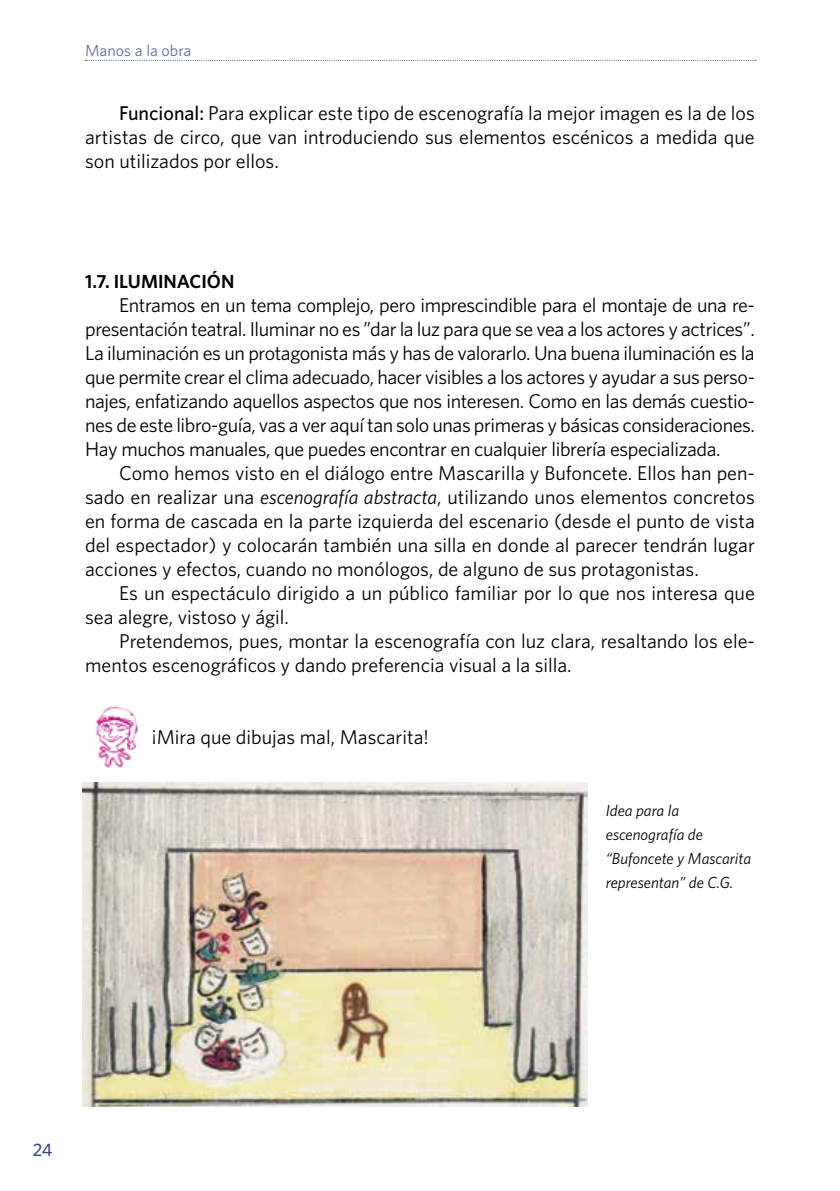
<style>
.page{position:relative;width:840px;height:1191px;background:#fff}
.page>*{position:absolute;margin:0;border:0;box-sizing:border-box;transform-origin:0 0}
.t1{font:20px/24px "Whitney";color:#000;text-align:justify}
.t2{font:600 19px "Whitney";color:#000}
.t3{font:500 18px "Whitney";color:#394789}
.t4{font:italic 16px/24px "Whitney";color:#000}
.t5{font:16px "Whitney";color:#616aa1}
.s1{font-weight:500}
.s2{font-style:italic}
</style>
<div class="page">
<svg style="left:85px;top:60px;width:670px;height:1px"></svg>
<img style="left:95px;top:706px;width:43px;height:62px">
<img style="left:82px;top:782px;width:505px;height:324px">
<p class="t5" style="left:85px;top:40px;width:108px">Manos a la obra</p>
<p class="t1" style="left:85px;top:101px;width:671px;text-indent:34px"><span class="s1">Funcional:</span> Para explicar este tipo de escenografía la mejor imagen es la de los artistas de circo, que van introduciendo sus elementos escénicos a medida que son utilizados por ellos.</p>
<p class="t2" style="left:85px;top:269px;width:151px">1.7. ILUMINACIÓN</p>
<p class="t1" style="left:85px;top:293px;width:671px;text-indent:34px">Entramos en un tema complejo, pero imprescindible para el montaje de una re&shy;presentación teatral. Iluminar no es ”dar la luz para que se vea a los actores y actrices”.<br>La iluminación es un protagonista más y has de valorarlo. Una buena iluminación es la que permite crear el clima adecuado, hacer visibles a los actores y ayudar a sus perso&shy;najes, enfatizando aquellos aspectos que nos interesen. Como en las demás cuestio&shy;nes de este libro-guía, vas a ver aquí tan solo unas primeras y básicas consideraciones.<br>Hay muchos manuales, que puedes encontrar en cualquier librería especializada.</p>
<p class="t1" style="left:85px;top:461px;width:671px;text-indent:34px">Como hemos visto en el diálogo entre Mascarilla y Bufoncete. Ellos han pen&shy;sado en realizar una <span class="s2">escenografía abstracta</span>, utilizando unos elementos concretos en forma de cascada en la parte izquierda del escenario (desde el punto de vista del espectador) y colocarán también una silla en donde al parecer tendrán lugar acciones y efectos, cuando no monólogos, de alguno de sus protagonistas.</p>
<p class="t1" style="left:85px;top:581px;width:670px;text-indent:34px">Es un espectáculo dirigido a un público familiar por lo que nos interesa que sea alegre, vistoso y ágil.</p>
<p class="t1" style="left:85px;top:629px;width:671px;text-indent:34px">Pretendemos, pues, montar la escenografía con luz clara, resaltando los ele&shy;mentos escenográficos y dando preferencia visual a la silla.</p>
<p class="t1" style="left:151px;top:725px;width:279px">¡Mira que dibujas mal, Mascarita!</p>
<p class="t4" style="left:605px;top:798px;width:147px">Idea para la escenografía de “Bufoncete y Mascarita representan” de C.G.</p>
<p class="t3" style="left:33px;top:1137px;width:21px">24</p>
</div>
